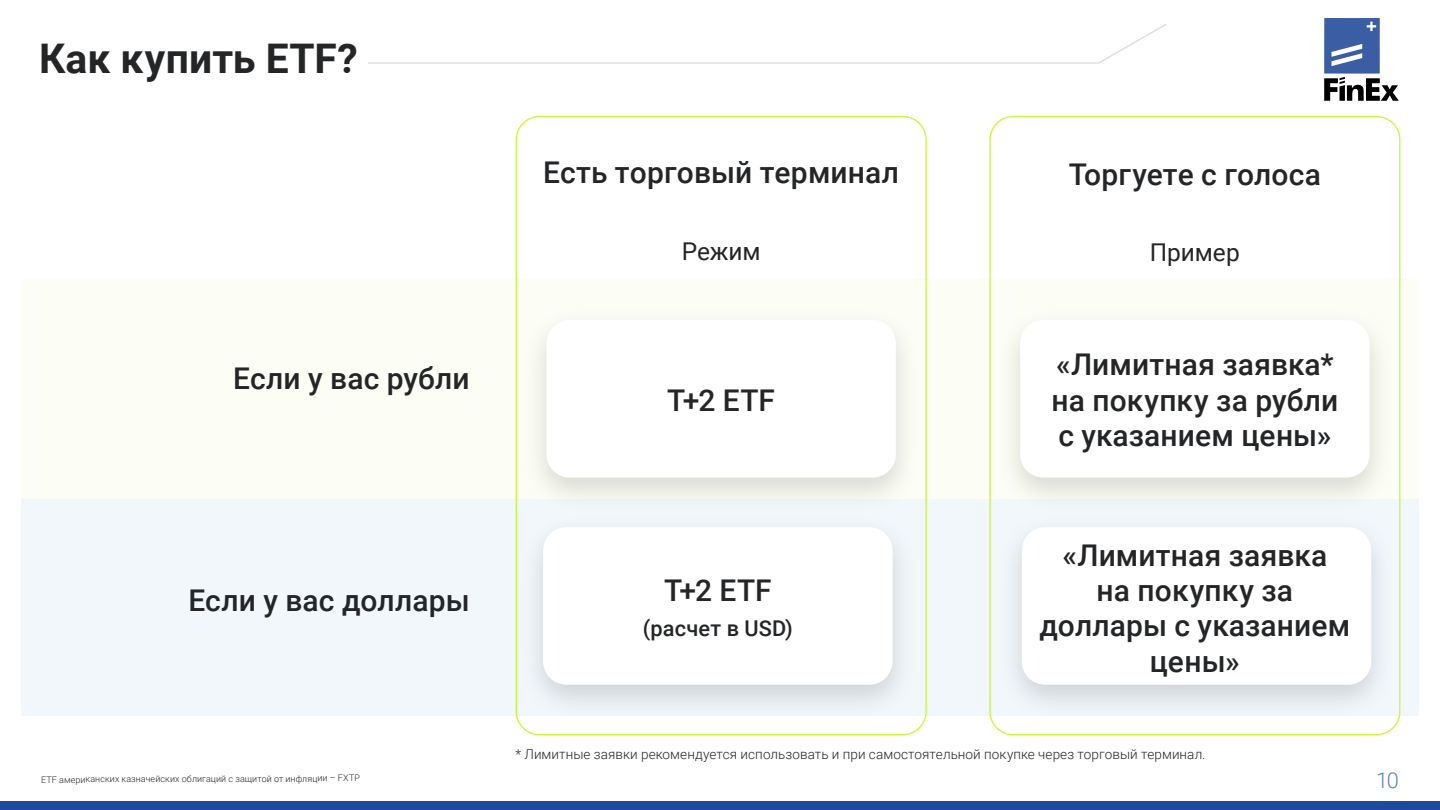
<style>
.page{position:relative;width:1440px;height:810px;background:#fff}
.page>*{position:absolute;margin:0;border:0;box-sizing:border-box;transform-origin:0 0}
.t1{font:700 40.8px "Roboto";color:#232527}
.t2{font:500 29.92px/35.4px "Roboto";letter-spacing:.005em;color:#232527}
.t3{font:24.53px "Roboto";letter-spacing:-.005em;color:#232527}
.t4{font:500 21.75px "Roboto";letter-spacing:.005em;color:#232527}
.t5{font:300 21.75px "Roboto";color:#6281ba}
.t6{font:300 13.5px "Roboto";letter-spacing:.005em;color:#232527}
.t7{font:300 9px "Roboto";letter-spacing:.005em;color:#232527}
</style>
<div class="page">
<svg style="left:368px;top:24px;width:799px;height:40px"></svg>
<div style="left:0;top:801px;width:1440px;height:9px;background:#1f4b9d"></div>
<svg style="left:1324px;top:18px;width:75px;height:83px"></svg>
<div style="left:21px;top:498px;width:1398px;height:218px;background:#f2f7fb"></div>
<div style="left:21px;top:279px;width:1398px;height:219px;background:#fcfef6"></div>
<div style="left:521px;top:306px;width:400px;height:208px;background:#000;opacity:.15"></div>
<div style="left:546px;top:320px;width:350px;height:158px;background:#fff;border-radius:23px"></div>
<div style="left:995px;top:306px;width:400px;height:208px;background:#000;opacity:.15"></div>
<div style="left:1020px;top:320px;width:350px;height:158px;background:#fff;border-radius:23px"></div>
<div style="left:518px;top:513px;width:400px;height:209px;background:#000;opacity:.15"></div>
<div style="left:543px;top:527px;width:350px;height:158px;background:#fff;border-radius:23px"></div>
<div style="left:996px;top:513px;width:400px;height:209px;background:#000;opacity:.15"></div>
<div style="left:1022px;top:527px;width:349px;height:158px;background:#fff;border-radius:23px"></div>
<h1 class="t1" style="left:39px;top:30px;width:320px">Как купить ETF?</h1>
<p class="t2" style="left:233px;top:360px;width:238px">Если у вас рубли</p>
<p class="t2" style="left:188px;top:582px;width:283px">Если у вас доллары</p>
<p class="t2" style="left:543px;top:153px;width:357px">Есть торговый терминал</p>
<p class="t2" style="left:1069px;top:155px;width:254px">Торгуете с голоса</p>
<p class="t3" style="left:682px;top:234px;width:80px">Режим</p>
<p class="t3" style="left:1150px;top:235px;width:91px">Пример</p>
<p class="t2" style="left:667px;top:381px;width:109px">Т+2 ETF</p>
<p class="t2" style="left:664px;top:571px;width:109px">Т+2 ETF</p>
<p class="t4" style="left:643px;top:613px;width:152px">(расчет в USD)</p>
<p class="t2" style="left:1051px;top:346px;width:288px">«Лимитная заявка* на покупку за рубли с указанием цены»</p>
<p class="t2" style="left:1039px;top:536px;width:312px;text-align:center">«Лимитная заявка<br>на покупку за доллары с указанием цены»</p>
<p class="t6" style="left:516px;top:745px;width:691px">* Лимитные заявки рекомендуется использовать и при самостоятельной покупке через торговый терминал.</p>
<p class="t7" style="left:41px;top:773px;width:320px">ETF американских казначейских облигаций с защитой от инфляции – FXTP</p>
<p class="t5" style="left:1376px;top:765px;width:24px">10</p>
</div>
